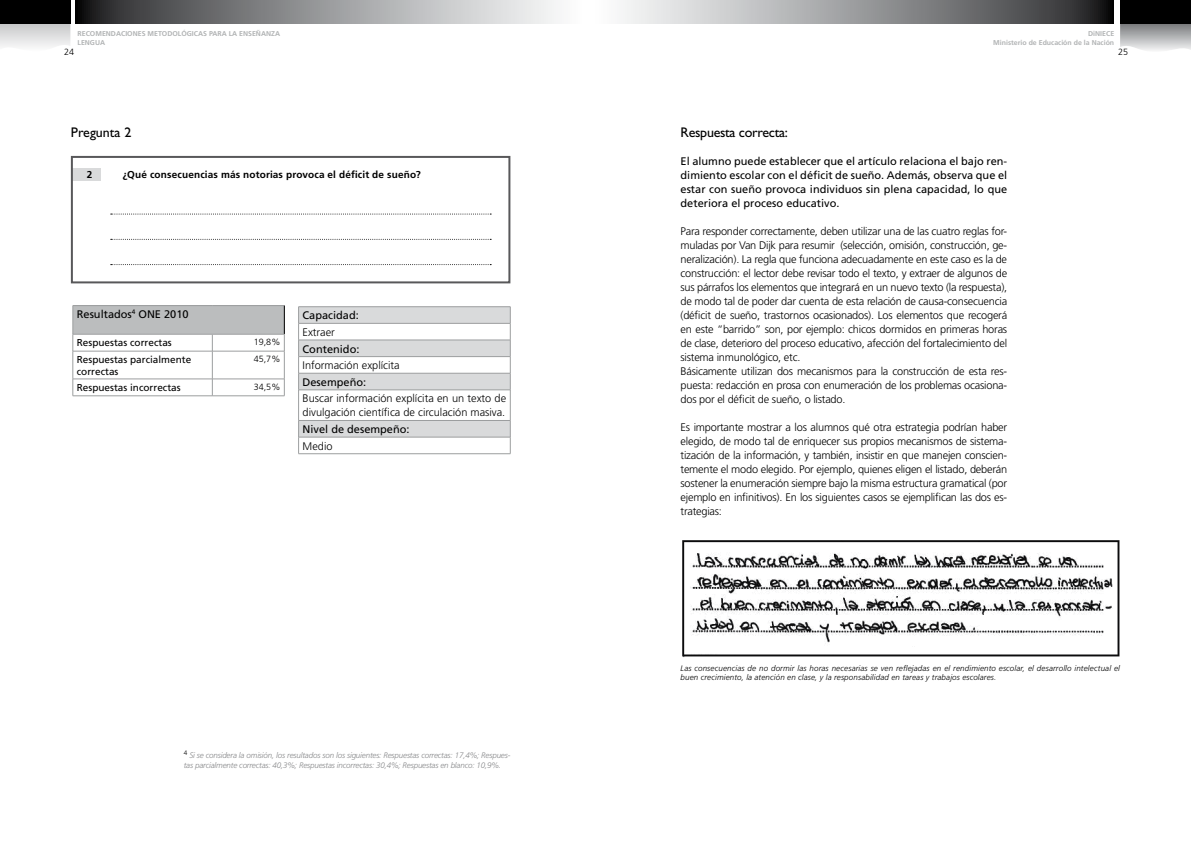
<style>
.page{position:relative;width:1191px;height:842px;background:#fff}
.page>*{position:absolute;margin:0;border:0;box-sizing:border-box;transform-origin:0 0}
.t1{font:14px "Gill Sans";letter-spacing:-.02em;color:#000}
.t2{font:14px "Gill Sans";color:#000}
.t3{font:300 11px/14px "Frutiger";letter-spacing:-.02em;color:#000}
.t4{font:11px/14px "Frutiger";color:#000;text-align:justify}
.t5{font:300 11px/14px "Frutiger";color:#000}
.t6{font:10px/12px "Frutiger";color:#000}
.t7{font:700 10px "Frutiger";letter-spacing:.015em;color:#000}
.t8{font:300 9px "Frutiger";color:#000}
.t9{font:italic 300 8px/9.6px "Frutiger";letter-spacing:.015em;color:#000}
.t10{font:italic 300 8px/10px "Frutiger";letter-spacing:-.02em;color:#87888a}
.t11{font:700 7px/9px "Frutiger";color:#b1b3b4}
.t12{font:300 6.4px "Frutiger";color:#000}
</style>
<div class="page">
<svg style="left:0;top:23px;width:70px;height:24px"></svg>
<div style="left:0;top:0;width:70px;height:23px;background:#000"></div>
<svg style="left:76px;top:0;width:480px;height:23px"></svg>
<svg style="left:1120px;top:23px;width:71px;height:28px"></svg>
<div style="left:1120px;top:0;width:71px;height:23px;background:#000"></div>
<svg style="left:623px;top:0;width:490px;height:23px"></svg>
<div style="left:73px;top:306px;width:211px;height:28px;background:#bbbdbe"></div>
<hr style="left:73px;top:351px;width:139px;height:1px;background:#9c9e9f">
<hr style="left:212px;top:351px;width:72px;height:1px;background:#9c9e9f">
<hr style="left:73px;top:379px;width:139px;height:1px;background:#9c9e9f">
<hr style="left:73px;top:396px;width:139px;height:1px;background:#9c9e9f">
<hr style="left:212px;top:379px;width:72px;height:1px;background:#9c9e9f">
<svg style="left:212px;top:335px;width:1px;height:61px"></svg>
<hr style="left:212px;top:396px;width:72px;height:1px;background:#9c9e9f">
<svg style="left:73px;top:306px;width:1px;height:90px"></svg>
<hr style="left:73px;top:305px;width:139px;height:1px;background:#9c9e9f">
<hr style="left:212px;top:305px;width:72px;height:1px;background:#9c9e9f">
<svg style="left:284px;top:306px;width:1px;height:90px"></svg>
<hr style="left:73px;top:334px;width:139px;height:1px;background:#9c9e9f">
<hr style="left:212px;top:334px;width:72px;height:1px;background:#9c9e9f">
<hr style="left:298px;top:454px;width:212px;height:1px;background:#9c9e9f">
<svg style="left:298px;top:307px;width:213px;height:147px"></svg>
<hr style="left:298px;top:390px;width:1px;height:30px;background:#9c9e9f">
<hr style="left:298px;top:390px;width:212px;height:1px;background:#9c9e9f">
<hr style="left:510px;top:390px;width:1px;height:30px;background:#9c9e9f">
<img style="left:682px;top:540px;width:438px;height:118px">
<div style="left:72px;top:168px;width:29px;height:13px;background:#d9dadb"></div>
<div style="left:71px;top:156px;width:439px;height:127px;border:2px solid #58585a"></div>
<svg style="left:111px;top:214px;width:380px;height:1px"></svg>
<svg style="left:111px;top:264px;width:380px;height:1px"></svg>
<svg style="left:111px;top:239px;width:380px;height:1px"></svg>
<p class="t11" style="left:77px;top:29px;width:204px">RECOMENDACIONES METODOLÓGICAS PARA LA ENSEÑANZA<br>LENGUA</p>
<p class="t8" style="left:64px;top:47px;width:12px">24</p>
<p class="t2" style="left:71px;top:124px;width:62px">Pregunta 2</p>
<p class="t7" style="left:87px;top:169px;width:7px">2</p>
<p class="t7" style="left:123px;top:169px;width:299px">¿Qué consecuencias más notorias provoca el déficit de sueño?</p>
<p class="t4" style="left:77px;top:307px;width:113px">Resultados<sup>4</sup> ONE 2010</p>
<p class="t6" style="left:77px;top:336px;width:97px">Respuestas correctas</p>
<p class="t8" style="left:254px;top:337px;width:28px">19,8%</p>
<p class="t6" style="left:77px;top:353px;width:116px">Respuestas parcialmente correctas</p>
<p class="t8" style="left:254px;top:354px;width:28px">45,7%</p>
<p class="t6" style="left:77px;top:381px;width:105px">Respuestas incorrectas</p>
<p class="t8" style="left:254px;top:382px;width:28px">34,5%</p>
<p class="t4" style="left:302px;top:308px;width:58px">Capacidad:</p>
<p class="t3" style="left:302px;top:325px;width:34px">Extraer</p>
<p class="t4" style="left:302px;top:342px;width:58px">Contenido:</p>
<p class="t5" style="left:302px;top:358px;width:99px">Información explícita</p>
<p class="t4" style="left:302px;top:375px;width:65px">Desempeño:</p>
<p class="t5" style="left:302px;top:392px;width:205px">Buscar información explícita en un texto de divulgación científica de circulación masiva.</p>
<p class="t4" style="left:302px;top:422px;width:108px">Nivel de desempeño:</p>
<p class="t3" style="left:302px;top:439px;width:31px">Medio</p>
<p class="t12" style="left:184px;top:749px;width:5px">4</p>
<p class="t10" style="left:184px;top:750px;width:328px;text-indent:6px">Si se considera la omisión, los resultados son los siguientes: Respuestas correctas: 17,4%; Respues&shy;tas parcialmente correctas: 40,3%; Respuestas incorrectas: 30,4%; Respuestas en blanco: 10,9%.</p>
<p class="t11" style="left:993px;top:29px;width:122px;text-align:right">DiNIECE<br>Ministerio de Educación de la Nación</p>
<p class="t1" style="left:680px;top:124px;width:109px">Respuesta correcta:</p>
<p class="t4" style="left:680px;top:154px;width:328px">El alumno puede establecer que el artículo relaciona el bajo ren&shy;dimiento escolar con el déficit de sueño. Además, observa que el estar con sueño provoca individuos sin plena capacidad, lo que deteriora el proceso educativo.</p>
<p class="t3" style="left:680px;top:224px;width:328px">Para responder correctamente, deben utilizar una de las cuatro reglas for&shy;muladas por Van Dijk para resumir (selección, omisión, construcción, ge&shy;neralización). La regla que funciona adecuadamente en este caso es la de construcción: el lector debe revisar todo el texto, y extraer de algunos de sus párrafos los elementos que integrará en un nuevo texto (la respuesta), de modo tal de poder dar cuenta de esta relación de causa-consecuencia (déficit de sueño, trastornos ocasionados). Los elementos que recogerá en este “barrido” son, por ejemplo: chicos dormidos en primeras horas de clase, deterioro del proceso educativo, afección del fortalecimiento del sistema inmunológico, etc.<br>Básicamente utilizan dos mecanismos para la construcción de esta res&shy;puesta: redacción en prosa con enumeración de los problemas ocasiona&shy;dos por el déficit de sueño, o listado.</p>
<p class="t3" style="left:680px;top:420px;width:328px;text-align:justify">Es importante mostrar a los alumnos qué otra estrategia podrían haber elegido, de modo tal de enriquecer sus propios mecanismos de sistema&shy;tización de la información, y también, insistir en que manejen conscien&shy;temente el modo elegido. Por ejemplo, quienes eligen el listado, deberán sostener la enumeración siempre bajo la misma estructura gramatical (por ejemplo en infinitivos). En los siguientes casos se ejemplifican las dos es&shy;trategias:</p>
<p class="t8" style="left:1118px;top:47px;width:12px">25</p>
<p class="t9" style="left:680px;top:663px;width:441px">Las consecuencias de no dormir las horas necesarias se ven reflejadas en el rendimiento escolar, el desarrollo intelectual el buen crecimiento, la atención en clase, y la responsabilidad en tareas y trabajos escolares.</p>
</div>
